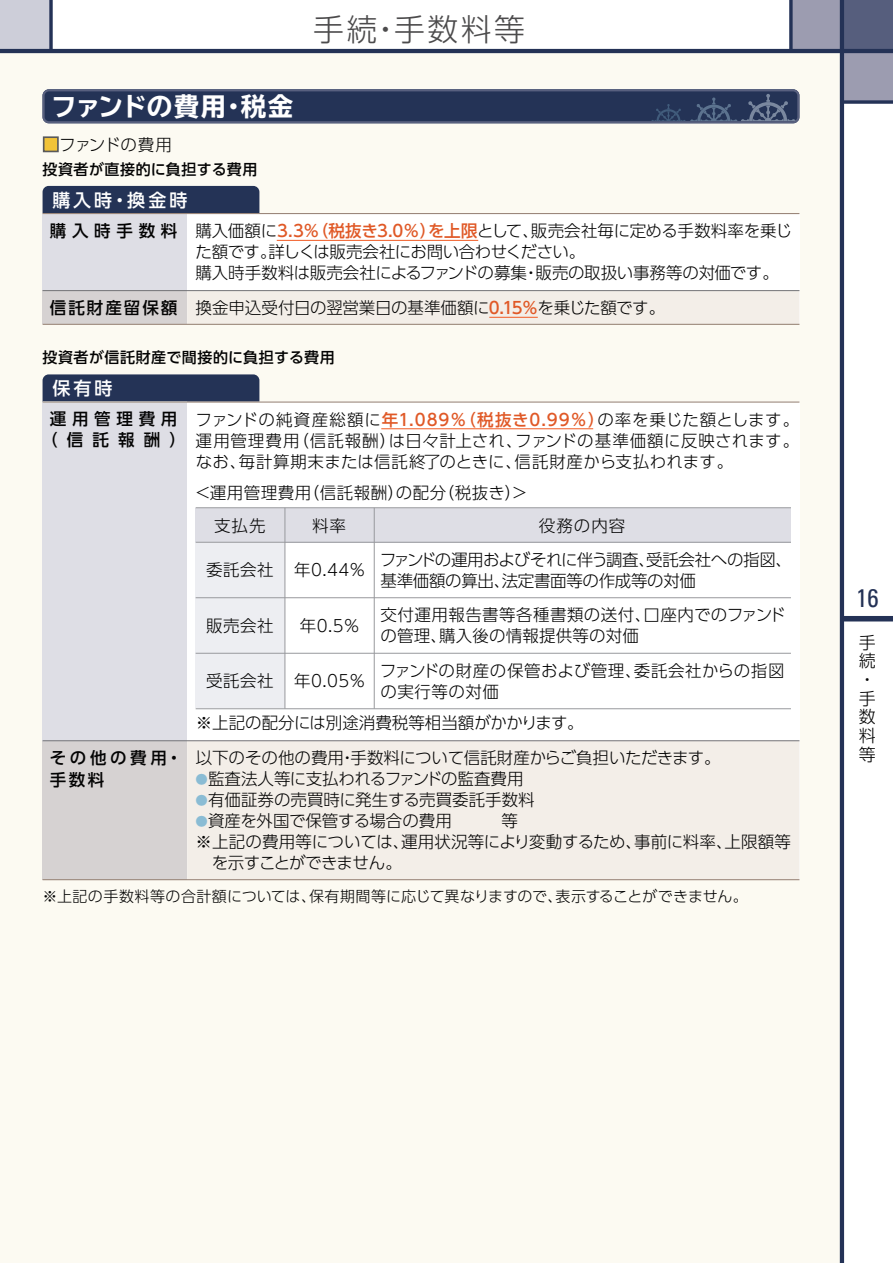
<style>
.page{position:relative;width:893px;height:1263px;background:#fff}
.page>*{position:absolute;margin:0;border:0;box-sizing:border-box;transform-origin:0 0}
.t1{font:30.9px "UD Shin Go Pro Light 90 pv RKSJ H";letter-spacing:.08em;color:#4c4b4c}
.t2{font:25.5px "TBUD Go Std Ex Bold 90 pv RKSJ H";color:#fff}
.t3{font:condensed 25.5px "Univers";color:#243256}
.t4{font:18px "UD Shin Go Pro Medium 90 pv RKSJ H";letter-spacing:.17em;color:#fff}
.t5{font:16.95px/18.8px "UD Shin Go Pro Light 90 pv RKSJ H";color:#030303}
.t6{font:16.5px/21px "UD Shin Go Pro Light 90 pv RKSJ H";color:#030303}
.t7{font:16.5px/21px "UD Shin Go Pro Light 90 pv RKSJ H";letter-spacing:-.025em;color:#030303}
.t8{font:16.5px/21px "UD Shin Go Pro Light 90 pv RKSJ H";letter-spacing:-.02em;color:#030303}
.t9{font:16.5px/21px "UD Shin Go Pro Light 90 pv RKSJ H";letter-spacing:.03em;color:#030303}
.t10{font:16.5px/21.3px "UD Shin Go Pro Medium 90 pv RKSJ H";letter-spacing:.345em;color:#030303;text-align:center}
.t11{font:16.5px "UD Shin Go Pro Light 90 pv RKSJ H";letter-spacing:-.04em;color:#030303}
.t12{font:16.5px/21.3px "UD Shin Go Pro Medium 90 pv RKSJ H";letter-spacing:.22em;color:#030303}
.t13{font:15px "UD Shin Go Pro Light 90 pv RKSJ H";color:#030303}
.t14{font:15px "UD Shin Go Pro Medium 90 pv RKSJ H";letter-spacing:.035em;color:#030303}
.s1{color:#f2c338}
.s2{font-family:"UD Shin Go Pro Medium 90 pv RKSJ H"}
.s3{font-family:"UD Shin Go Pro Medium 90 pv RKSJ H";color:#e05927}
.s4{font-size:12.3px;color:#8abcd4}
</style>
<div class="page">
<div style="left:0;top:0;width:51px;height:51px;background:#cdced9"></div>
<svg style="left:49px;top:0;width:4px;height:49px"></svg>
<div style="left:842px;top:0;width:51px;height:51px;background:#565e7d"></div>
<div style="left:842px;top:51px;width:51px;height:51px;background:#9c9cb0"></div>
<div style="left:791px;top:0;width:51px;height:51px;background:#9c9cb0"></div>
<div style="left:0;top:51px;width:842px;height:1212px;background:#fcfaf2"></div>
<div style="left:842px;top:616px;width:51px;height:5px;background:#243256"></div>
<hr style="left:840px;top:0;width:4px;height:1263px;background:#243256">
<hr style="left:0;top:49px;width:893px;height:4px;background:#243256">
<svg style="left:844px;top:100px;width:49px;height:4px"></svg>
<svg style="left:789px;top:0;width:4px;height:49px"></svg>
<div style="left:43px;top:374px;width:216px;height:34px;background:#243356;border-radius:6px"></div>
<div style="left:43px;top:402px;width:756px;height:478px;background:#fff"></div>
<div style="left:43px;top:402px;width:144px;height:478px;background:#dedee5"></div>
<div style="left:187px;top:741px;width:612px;height:138px;background:#f3eee8"></div>
<div style="left:43px;top:741px;width:144px;height:139px;background:#d6d2d2"></div>
<div style="left:196px;top:508px;width:595px;height:34px;background:#dedee5"></div>
<div style="left:196px;top:542px;width:89px;height:166px;background:#edeef2"></div>
<hr style="left:196px;top:597px;width:595px;height:1px;background:#98999d">
<hr style="left:196px;top:653px;width:595px;height:1px;background:#98999d">
<hr style="left:196px;top:507px;width:595px;height:1px;background:#98999d">
<hr style="left:196px;top:542px;width:595px;height:1px;background:#98999d">
<hr style="left:284px;top:508px;width:1px;height:201px;background:#98999d">
<hr style="left:374px;top:508px;width:1px;height:201px;background:#98999d">
<hr style="left:196px;top:708px;width:595px;height:1px;background:#98999d">
<div style="left:43px;top:186px;width:216px;height:34px;background:#243356;border-radius:6px"></div>
<div style="left:43px;top:214px;width:756px;height:110px;background:#fff"></div>
<div style="left:43px;top:214px;width:144px;height:110px;background:#dedee5"></div>
<div style="left:187px;top:291px;width:612px;height:33px;background:#f3eee8"></div>
<div style="left:43px;top:291px;width:144px;height:33px;background:#d6d2d2"></div>
<hr style="left:43px;top:879px;width:756px;height:1px;background:#988477">
<hr style="left:43px;top:740px;width:756px;height:1px;background:#737377">
<hr style="left:43px;top:324px;width:756px;height:1px;background:#988477">
<hr style="left:43px;top:213px;width:756px;height:1px;background:#988477">
<hr style="left:43px;top:290px;width:756px;height:1px;background:#737377">
<hr style="left:43px;top:401px;width:756px;height:2px;background:#988477">
<svg style="left:43px;top:89px;width:756px;height:34px"></svg>
<hr style="left:277px;top:240px;width:201px;height:1px;background:#f15a23">
<hr style="left:489px;top:317px;width:49px;height:1px;background:#f15a23">
<div style="left:43px;top:136px;width:16px;height:16px;border:2px solid #59595b"></div>
<hr style="left:381px;top:428px;width:212px;height:1px;background:#f15a23">
<h2 class="t2" style="left:51px;top:97px;width:244px">ファンドの費用・税金</h2>
<p class="t7" style="left:43px;top:136px;width:131px"><span class="s1">■</span>ファンドの費用</p>
<p class="t14" style="left:43px;top:164px;width:216px">投資者が直接的に負担する費用</p>
<p class="t4" style="left:52px;top:193px;width:137px">購入時・換金時</p>
<h1 class="t1" style="left:313px;top:18px;width:213px">手続・手数料等</h1>
<p class="t7" style="left:196px;top:223px;width:598px;text-indent:-146px"><span class="s2">購入時手数料</span> 購入価額に<span class="s3">3.3％（税抜き3.0％）を上限</span>として、販売会社毎に定める手数料率を乗じた額です。詳しくは販売会社にお問い合わせください。<br>購入時手数料は販売会社によるファンドの募集・販売の取扱い事務等の対価です。</p>
<p class="t8" style="left:50px;top:299px;width:617px"><span class="s2">信託財産留保額</span> 換金申込受付日の翌営業日の基準価額に<span class="s3">0.15％</span>を乗じた額です。</p>
<p class="t14" style="left:43px;top:352px;width:294px">投資者が信託財産で間接的に負担する費用</p>
<p class="t4" style="left:52px;top:382px;width:62px">保有時</p>
<p class="t10" style="left:41px;top:410px;width:146px">運用管理費用（信託報酬）</p>
<p class="t6" style="left:196px;top:411px;width:605px;text-align:justify">ファンドの純資産総額に<span class="s3">年1.089％（税抜き0.99％）</span>の率を乗じた額とします。運用管理費用（信託報酬）は日々計上され、ファンドの基準価額に反映されます。なお、毎計算期末または信託終了のときに、信託財産から支払われます。</p>
<p class="t9" style="left:194px;top:484px;width:335px">＜運用管理費用（信託報酬）の配分（税抜き）＞</p>
<p class="t6" style="left:214px;top:517px;width:53px">支払先</p>
<p class="t6" style="left:312px;top:517px;width:35px">料率</p>
<p class="t6" style="left:206px;top:562px;width:161px">委託会社 年0.44％</p>
<p class="t6" style="left:206px;top:617px;width:69px">販売会社</p>
<p class="t6" style="left:300px;top:617px;width:61px">年0.5％</p>
<p class="t6" style="left:206px;top:673px;width:161px">受託会社 年0.05％</p>
<p class="t6" style="left:539px;top:517px;width:88px">役務の内容</p>
<p class="t8" style="left:380px;top:551px;width:414px">ファンドの運用およびそれに伴う調査、受託会社への指図、基準価額の算出、法定書面等の作成等の対価</p>
<p class="t6" style="left:381px;top:607px;width:407px">交付運用報告書等各種書類の送付、口座内でのファンドの管理、購入後の情報提供等の対価</p>
<p class="t9" style="left:380px;top:662px;width:406px">ファンドの財産の保管および管理、委託会社からの指図の実行等の対価</p>
<p class="t6" style="left:196px;top:708px;width:526px;line-height:35.1px">※上記の配分には別途消費税等相当額がかかります。<br>以下のその他の費用・手数料について信託財産からご負担いただきます。</p>
<p class="t8" style="left:196px;top:771px;width:329px"><span class="s4">●</span>監査法人等に支払われるファンドの監査費用</p>
<p class="t6" style="left:196px;top:792px;width:341px"><span class="s4">●</span>有価証券の売買時に発生する売買委託手数料</p>
<p class="t6" style="left:196px;top:813px;width:324px"><span class="s4">●</span>資産を外国で保管する場合の費用　　　等</p>
<p class="t6" style="left:196px;top:834px;width:597px">※上記の費用等については、運用状況等により変動するため、事前に料率、上限額等</p>
<p class="t11" style="left:212px;top:857px;width:192px">を示すことができません。</p>
<p class="t13" style="left:43px;top:891px;width:707px">※上記の手数料等の合計額については、保有期間等に応じて異なりますので、表示することができません。</p>
<p class="t12" style="left:50px;top:750px;width:134px">その他の費用・手数料</p>
<h2 class="t3" style="left:856px;top:582px;width:24px">16</h2>
<p class="t5" style="left:859px;top:635px;width:18px">手続・手数料等</p>
</div>
